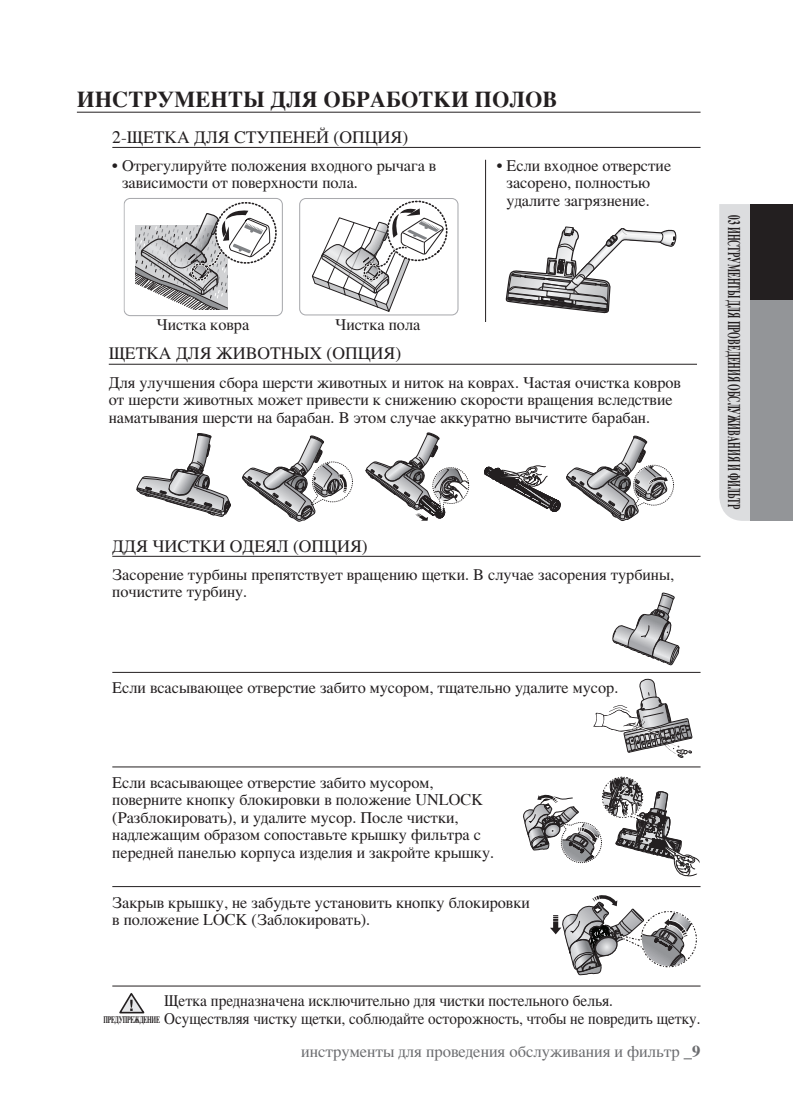
<style>
.page{position:relative;width:797px;height:1110px;background:#fff}
.page>*{position:absolute;margin:0;border:0;box-sizing:border-box;transform-origin:0 0}
.t1{font:700 22.5px "Times";color:#231f20}
.t2{font:17.5px "Times";color:#231f20}
.t3{font:700 17.5px "Times";color:#231f20;scale:.53 1}
.t4{font:16.75px "Times";color:#6c6d70}
.t5{font:16.25px/17.5px "Times";color:#231f20}
.t6{font:16.25px/17.5px "Times";color:#231f20;scale:.95 1}
.t7{font:700 9.75px "Times";letter-spacing:-.05em;color:#231f20;scale:.61 1}
.s1{font-weight:700}
</style>
<div class="page">
<div style="left:719px;top:204px;width:31px;height:317px;background:#dcdddf"></div>
<div style="left:750px;top:204px;width:43px;height:317px;background:#939598"></div>
<div style="left:750px;top:204px;width:43px;height:96px;background:#231f20"></div>
<hr style="left:77px;top:112px;width:624px;height:1px;background:#231f20">
<hr style="left:112px;top:556px;width:589px;height:1px;background:#231f20">
<hr style="left:112px;top:672px;width:589px;height:1px;background:#231f20">
<svg style="left:137px;top:433px;width:94px;height:84px"></svg>
<svg style="left:242px;top:435px;width:111px;height:87px"></svg>
<svg style="left:365px;top:432px;width:105px;height:89px"></svg>
<svg style="left:484px;top:435px;width:190px;height:86px"></svg>
<svg style="left:612px;top:592px;width:67px;height:74px"></svg>
<svg style="left:593px;top:678px;width:99px;height:80px"></svg>
<svg style="left:550px;top:895px;width:147px;height:81px"></svg>
<hr style="left:109px;top:364px;width:588px;height:1px;background:#231f20">
<hr style="left:112px;top:147px;width:589px;height:1px;background:#231f20">
<svg style="left:299px;top:198px;width:160px;height:118px"></svg>
<svg style="left:124px;top:198px;width:159px;height:119px"></svg>
<svg style="left:505px;top:226px;width:172px;height:88px"></svg>
<hr style="left:485px;top:160px;width:1px;height:162px;background:#231f20">
<svg style="left:523px;top:776px;width:177px;height:101px"></svg>
<hr style="left:112px;top:767px;width:589px;height:1px;background:#231f20">
<hr style="left:112px;top:886px;width:589px;height:1px;background:#231f20">
<hr style="left:112px;top:986px;width:589px;height:1px;background:#231f20">
<svg style="left:119px;top:993px;width:26px;height:21px"></svg>
<h1 class="t1" style="left:77px;top:78px;width:478px">Инструменты для обработки полов</h1>
<p class="t2" style="left:112px;top:120px;width:44px">2-Щетка</p>
<p class="t2" style="left:194px;top:120px;width:13px">для</p>
<p class="t2" style="left:234px;top:120px;width:13px">ступене</p>
<p class="t2" style="left:316px;top:120px;width:37px">й (опция</p>
<p class="t2" style="left:402px;top:120px;width:7px">)</p>
<p class="t5" style="left:122px;top:155px;width:316px;text-indent:-10px">• Отрегулируйте положения входного рычага в зависимости от поверхности пола.</p>
<p class="t5" style="left:507px;top:155px;width:166px;text-indent:-10px">• Если входное отверстие засорено, полностью удалите загрязнение.</p>
<p class="t5" style="left:157px;top:314px;width:94px">Чистка ковра</p>
<p class="t5" style="left:335px;top:314px;width:87px">Чистка пола</p>
<p class="t2" style="left:109px;top:337px;width:29px">Щетка</p>
<p class="t2" style="left:176px;top:337px;width:13px">для</p>
<p class="t2" style="left:216px;top:337px;width:15px">животны</p>
<p class="t2" style="left:310px;top:337px;width:37px">х (опция</p>
<p class="t2" style="left:395px;top:337px;width:7px">)</p>
<p class="t5" style="left:109px;top:372px;width:574px">Для улучшения сбора шерсти животных и ниток на коврах. Частая очистка ковров от шерсти животных может привести к снижению скорости вращения вследствие наматывания шерсти на барабан. В этом случае аккуратно вычистите барабан.</p>
<p class="t2" style="left:112px;top:529px;width:54px">Ддя чистки</p>
<p class="t2" style="left:230px;top:529px;width:13px">одеял</p>
<p class="t2" style="left:293px;top:529px;width:20px">(опция</p>
<p class="t2" style="left:362px;top:529px;width:7px">)</p>
<p class="t5" style="left:112px;top:564px;width:563px">Засорение турбины препятствует вращению щетки. В случае засорения турбины, почистите турбину.</p>
<p class="t3" style="left:751px;top:215px;width:555px;rotate:90deg">03 ИНСТРУМЕНТЫ ДЛЯ ПРОВЕДЕНИЯ ОБСЛУЖИВАНИЯ И фИЛЬТР</p>
<p class="t5" style="left:112px;top:678px;width:508px">Если всасывающее отверстие забито мусором, тщательно удалите мусор.</p>
<p class="t5" style="left:112px;top:772px;width:383px">Если вcасывающее отверстие забито мусором, поверните кнопку блокировки в положение UNLOCK (Разблокировать), и удалите мусор. После чистки, надлежащим образом сопоставьте крышку фильтра с передней панелью корпуса изделия и закройте крышку.</p>
<p class="t5" style="left:112px;top:892px;width:419px">Закрыв крышку, не забудьте установить кнопку блокировки в положение LOCK (Заблокировать).</p>
<p class="t6" style="left:164px;top:991px;width:566px">Щетка предназначена исключительно для чистки постельного белья.<br>Осуществляя чистку щетки, соблюдайте осторожность, чтобы не повредить щетку.</p>
<p class="t7" style="left:104px;top:1011px;width:94px">преДУпреЖДенИе</p>
<p class="t4" style="left:301px;top:1036px;width:401px">инструменты для проведения обслуживания и фильтр <span class="s1">_9</span></p>
</div>
